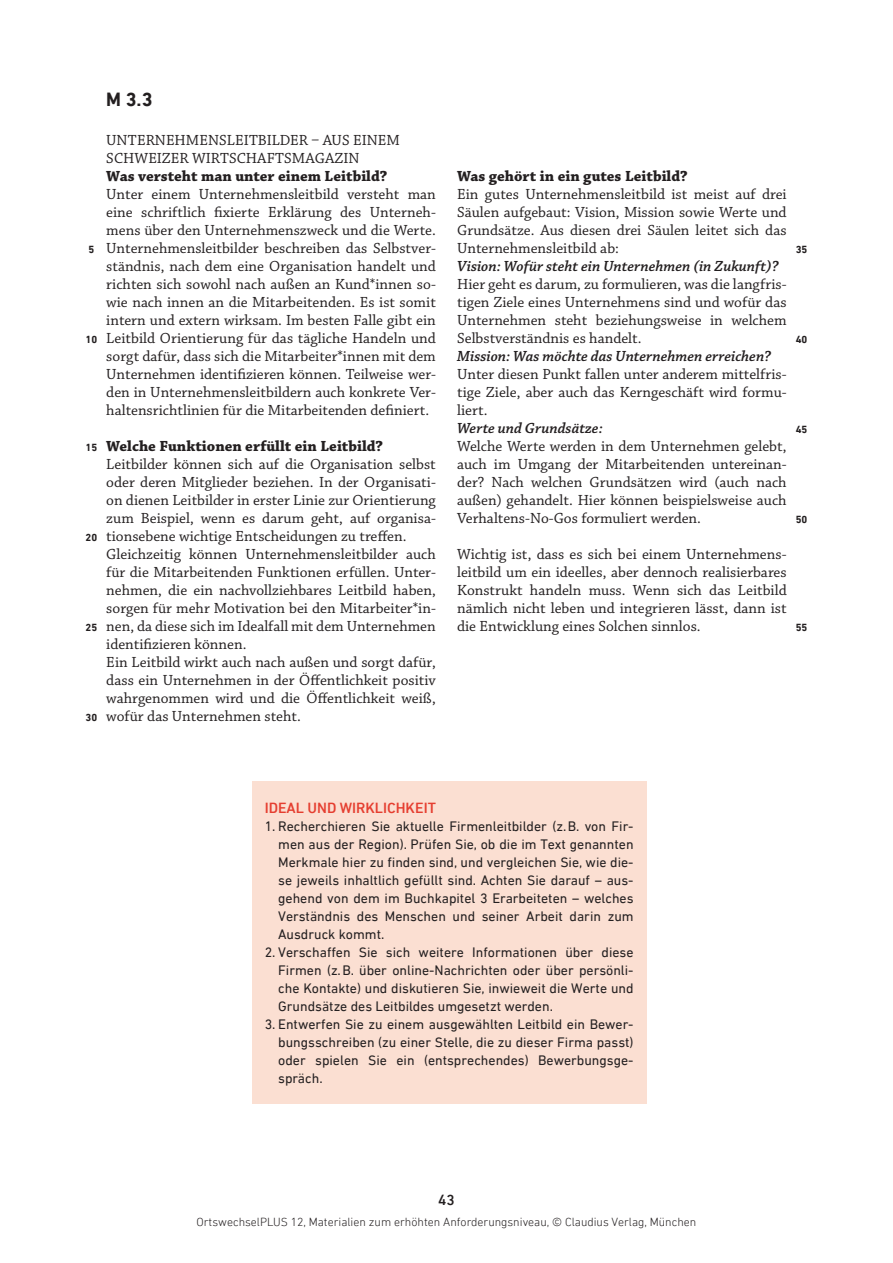
<style>
.page{position:relative;width:893px;height:1263px;background:#fff}
.page>*{position:absolute;margin:0;border:0;box-sizing:border-box;transform-origin:0 0}
.t1{font:700 19.5px "DIN Next LT Pro";color:#231f20}
.t2{font:15.45px/18px "Chaparral Pro";color:#231f20;text-align:justify}
.t3{font:italic 600 15.45px "Chaparral Pro";color:#231f20}
.t4{font:700 15.45px "Chaparral Pro";color:#231f20}
.t5{font:500 15px "DIN Next LT Pro";color:#e53e30}
.t6{font:500 15px "DIN Next LT Pro";color:#231f20}
.t7{font:13.95px/18px "DIN Next LT Pro";color:#231f20;text-align:justify}
.t8{font:300 12px "DIN Next LT Pro";color:#231f20}
.t9{font:700 10.5px "DIN Next LT Pro";color:#231f20}
</style>
<div class="page">
<div style="left:252px;top:782px;width:394px;height:322px;background:#fbdfd2"></div>
<p class="t1" style="left:106px;top:88px;width:48px">M 3.3</p>
<p class="t9" style="left:88px;top:243px;width:7px">5</p>
<p class="t9" style="left:86px;top:333px;width:13px">10</p>
<p class="t9" style="left:86px;top:441px;width:13px">15</p>
<p class="t9" style="left:86px;top:531px;width:13px">20</p>
<p class="t9" style="left:86px;top:621px;width:13px">25</p>
<p class="t9" style="left:86px;top:711px;width:13px">30</p>
<p class="t2" style="left:106px;top:131px;width:295px">UNTERNEHMENSLEITBILDER – AUS EINEM<br>SCHWEIZER WIRTSCHAFTSMAGAZIN</p>
<p class="t4" style="left:106px;top:167px;width:283px">Was versteht man unter einem Leitbild?</p>
<p class="t2" style="left:106px;top:185px;width:331px">Unter einem Unternehmensleitbild versteht man eine schriftlich fixierte Erklärung des Unterneh&shy;mens über den Unternehmenszweck und die Werte.<br>Unternehmensleitbilder beschreiben das Selbstver&shy;ständnis, nach dem eine Organisation handelt und richten sich sowohl nach außen an Kund*innen so&shy;wie nach innen an die Mitarbeitenden. Es ist somit intern und extern wirksam. Im besten Falle gibt ein Leitbild Orientierung für das tägliche Handeln und sorgt dafür, dass sich die Mitarbeiter*innen mit dem Unternehmen identifizieren können. Teilweise wer&shy;den in Unternehmensleitbildern auch konkrete Ver&shy;haltensrichtlinien für die Mitarbeitenden definiert.</p>
<p class="t4" style="left:106px;top:437px;width:278px">Welche Funktionen erfüllt ein Leitbild?</p>
<p class="t2" style="left:106px;top:455px;width:331px;text-align:left">Leitbilder können sich auf die Organisation selbst oder deren Mitglieder beziehen. In der Organisati&shy;on dienen Leitbilder in erster Linie zur Orientierung zum Beispiel, wenn es darum geht, auf organisa&shy;tionsebene wichtige Entscheidungen zu treffen.<br>Gleichzeitig können Unternehmensleitbilder auch für die Mitarbeitenden Funktionen erfüllen. Unter&shy;nehmen, die ein nachvollziehbares Leitbild haben, sorgen für mehr Motivation bei den Mitarbeiter*in&shy;nen, da diese sich im Idealfall mit dem Unternehmen identifizieren können.<br>Ein Leitbild wirkt auch nach außen und sorgt dafür, dass ein Unternehmen in der Öffentlichkeit positiv wahrgenommen wird und die Öffentlichkeit weiß, wofür das Unternehmen steht.</p>
<p class="t4" style="left:457px;top:167px;width:232px">Was gehört in ein gutes Leitbild?</p>
<p class="t2" style="left:457px;top:185px;width:331px">Ein gutes Unternehmensleitbild ist meist auf drei Säulen aufgebaut: Vision, Mission sowie Werte und Grundsätze. Aus diesen drei Säulen leitet sich das Unternehmensleitbild ab:</p>
<p class="t3" style="left:457px;top:257px;width:323px">Vision: Wofür steht ein Unternehmen (in Zukunft)?</p>
<p class="t2" style="left:457px;top:275px;width:331px">Hier geht es darum, zu formulieren, was die langfris&shy;tigen Ziele eines Unternehmens sind und wofür das Unternehmen steht beziehungsweise in welchem Selbstverständnis es handelt.</p>
<p class="t3" style="left:457px;top:347px;width:316px">Mission: Was möchte das Unternehmen erreichen?</p>
<p class="t2" style="left:457px;top:365px;width:331px">Unter diesen Punkt fallen unter anderem mittelfris&shy;tige Ziele, aber auch das Kerngeschäft wird formu&shy;liert.</p>
<p class="t3" style="left:457px;top:419px;width:147px">Werte und Grundsätze:</p>
<p class="t2" style="left:457px;top:437px;width:331px">Welche Werte werden in dem Unternehmen gelebt, auch im Umgang der Mitarbeitenden untereinan&shy;der? Nach welchen Grundsätzen wird (auch nach außen) gehandelt. Hier können beispielsweise auch Verhaltens-No-Gos formuliert werden.</p>
<p class="t2" style="left:457px;top:545px;width:331px">Wichtig ist, dass es sich bei einem Unternehmens&shy;leitbild um ein ideelles, aber dennoch realisierbares Konstrukt handeln muss. Wenn sich das Leitbild nämlich nicht leben und integrieren lässt, dann ist die Entwicklung eines Solchen sinnlos.</p>
<p class="t9" style="left:796px;top:243px;width:13px">35</p>
<p class="t9" style="left:796px;top:333px;width:13px">40</p>
<p class="t9" style="left:796px;top:423px;width:13px">45</p>
<p class="t9" style="left:796px;top:513px;width:13px">50</p>
<p class="t9" style="left:796px;top:621px;width:13px">55</p>
<p class="t5" style="left:265px;top:799px;width:173px">IDEAL UND WIRKLICHKEIT</p>
<p class="t7" style="left:278px;top:817px;width:357px;text-indent:-14px">1. Recherchieren Sie aktuelle Firmenleitbilder (z.B. von Fir&shy;men aus der Region). Prüfen Sie, ob die im Text genannten Merkmale hier zu finden sind, und vergleichen Sie, wie die&shy;se jeweils inhaltlich gefüllt sind. Achten Sie darauf – aus&shy;gehend von dem im Buchkapitel 3 Erarbeiteten – welches Verständnis des Menschen und seiner Arbeit darin zum Ausdruck kommt.</p>
<p class="t7" style="left:278px;top:943px;width:357px;text-indent:-14px">2. Verschaffen Sie sich weitere Informationen über diese Firmen (z.B. über online-Nachrichten oder über persönli&shy;che Kontakte) und diskutieren Sie, inwieweit die Werte und Grundsätze des Leitbildes umgesetzt werden.</p>
<p class="t7" style="left:278px;top:1015px;width:357px;text-indent:-14px">3. Entwerfen Sie zu einem ausgewählten Leitbild ein Bewer&shy;bungsschreiben (zu einer Stelle, die zu dieser Firma passt) oder spielen Sie ein (entsprechendes) Bewerbungsge&shy;spräch.</p>
<p class="t6" style="left:438px;top:1191px;width:18px">43</p>
<p class="t8" style="left:197px;top:1215px;width:501px">OrtswechselPLUS 12, Materialien zum erhöhten Anforderungsniveau, © Claudius Verlag, München</p>
</div>
